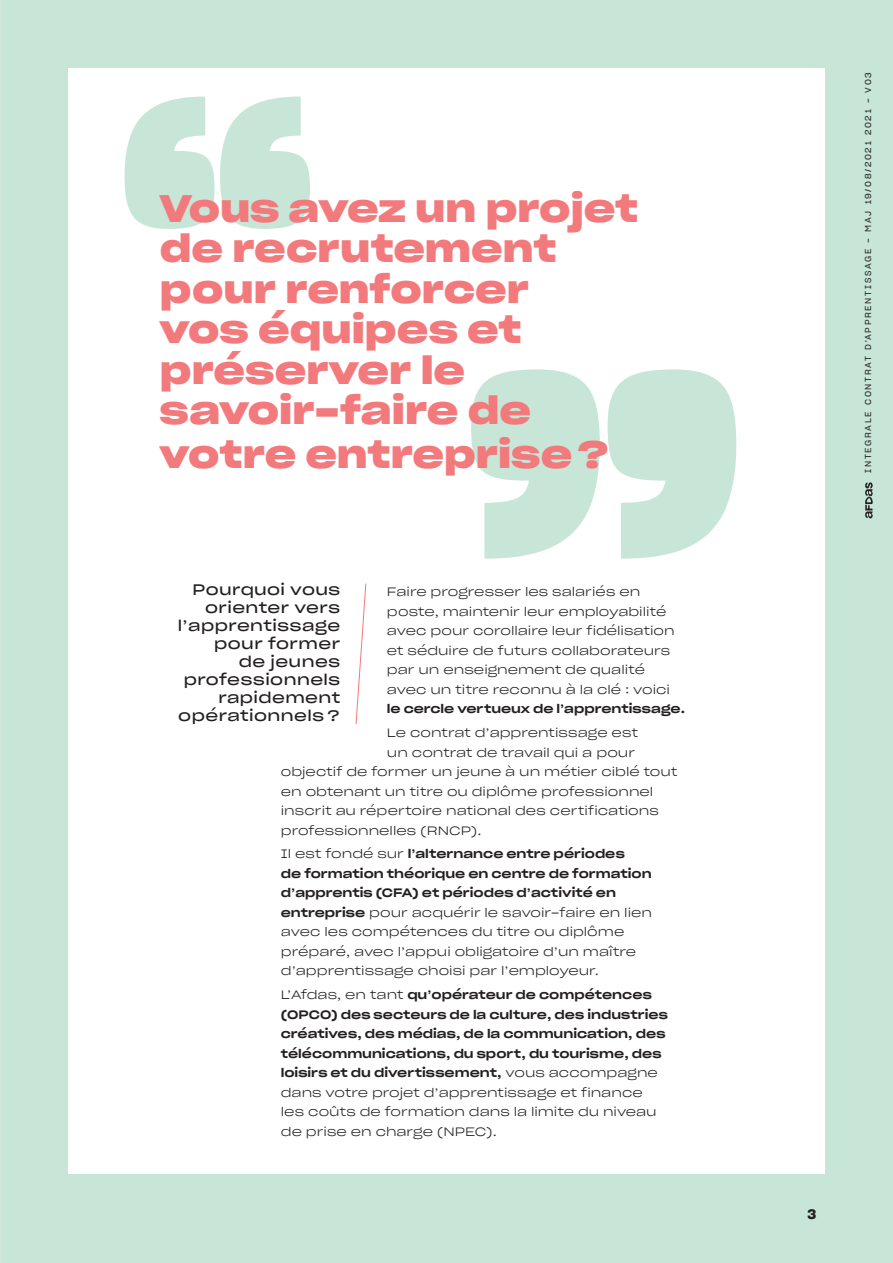
<style>
.page{position:relative;width:893px;height:1263px;background:#c8e6d7}
.page>*{position:absolute;margin:0;border:0;box-sizing:border-box;transform-origin:0 0}
.t1{font:429px "Sharp Grotesk Black 25";color:#c8e6d7}
.t2{font:300px "Sharp Grotesk Black 25";color:#c8e6d7}
.t3{font:37.5px/41px "Sharp Grotesk Semi Bold 25";color:#f27a7c}
.t4{font:15px/18px "Sharp Grotesk Book 25";letter-spacing:.03em;color:#231f20;text-align:right}
.t5{font:13.5px "Sharp Grotesk Semi Bold 20";color:#231f20}
.t6{font:12px/19.5px "Sharp Grotesk Light 25";color:#231f20}
.t7{font:12px/19.5px "Sharp Grotesk Medium 25";color:#231f20}
.t8{font:8.55px "Sharp Grotesk Book 20";letter-spacing:.2em;color:#231f20}
.s1{font-family:"Sharp Grotesk Light 25"}
.s2{font-family:"Sharp Grotesk Medium 25"}
</style>
<div class="page">
<div style="left:68px;top:68px;width:757px;height:1106px;background:#fff"></div>
<svg style="left:355px;top:583px;width:12px;height:141px"></svg>
<svg style="left:865px;top:482px;width:8px;height:36px"></svg>
<h2 class="t2" style="left:123px;top:-38px;width:189px">“</h2>
<h3 class="t3" style="left:160px;top:185px;width:480px">Vous avez un projet de recrutement pour renforcer<br>vos équipes et préserver le savoir-faire de votre entreprise?</h3>
<h1 class="t1" style="left:470px;top:178px;width:270px">”</h1>
<p class="t4" style="left:178px;top:579px;width:164px">Pourquoi vous orienter vers l’apprentissage pour former<br>de jeunes professionnels rapidement opérationnels ?</p>
<p class="t6" style="left:387px;top:581px;width:289px">Faire progresser les salariés en poste, maintenir leur employabilité avec pour corollaire leur fidélisation et séduire de futurs collaborateurs par un enseignement de qualité avec un titre reconnu à la clé : voici</p>
<p class="t7" style="left:387px;top:698px;width:300px">le cercle vertueux de l’apprentissage.</p>
<p class="t6" style="left:387px;top:722px;width:253px">Le contrat d’apprentissage est</p>
<p class="t6" style="left:387px;top:742px;width:250px">un contrat de travail qui a pour</p>
<p class="t6" style="left:281px;top:761px;width:398px">objectif de former un jeune à un métier ciblé tout</p>
<p class="t6" style="left:281px;top:781px;width:374px">en obtenant un titre ou diplôme professionnel</p>
<p class="t6" style="left:281px;top:800px;width:379px">inscrit au répertoire national des certifications</p>
<p class="t6" style="left:281px;top:820px;width:202px">professionnelles (RNCP).</p>
<p class="t7" style="left:281px;top:843px;width:372px"><span class="s1">Il est fondé sur</span> l’alternance entre périodes<br>de formation théorique en centre de formation d’apprentis (CFA) et périodes d’activité en</p>
<p class="t6" style="left:281px;top:902px;width:373px"><span class="s2">entreprise</span> pour acquérir le savoir-faire en lien avec les compétences du titre ou diplôme préparé, avec l’appui obligatoire d’un maître d’apprentissage choisi par l’employeur.</p>
<p class="t7" style="left:281px;top:984px;width:388px"><span class="s1">L’Afdas, en tant</span> qu’opérateur de compétences (OPCO) des secteurs de la culture, des industries créatives, des médias, de la communication, des télécommunications, du sport, du tourisme, des loisirs et du divertissement, <span class="s1">vous accompagne</span></p>
<p class="t6" style="left:281px;top:1082px;width:377px">dans votre projet d’apprentissage et finance les coûts de formation dans la limite du niveau de prise en charge (NPEC).</p>
<p class="t8" style="left:861px;top:473px;width:402px;rotate:-90deg">INTEGRALE CONTRAT D'APPRENTISSAGE - MAJ 19/08/2021 2021 - V03</p>
<p class="t5" style="left:808px;top:1203px;width:10px">3</p>
</div>
